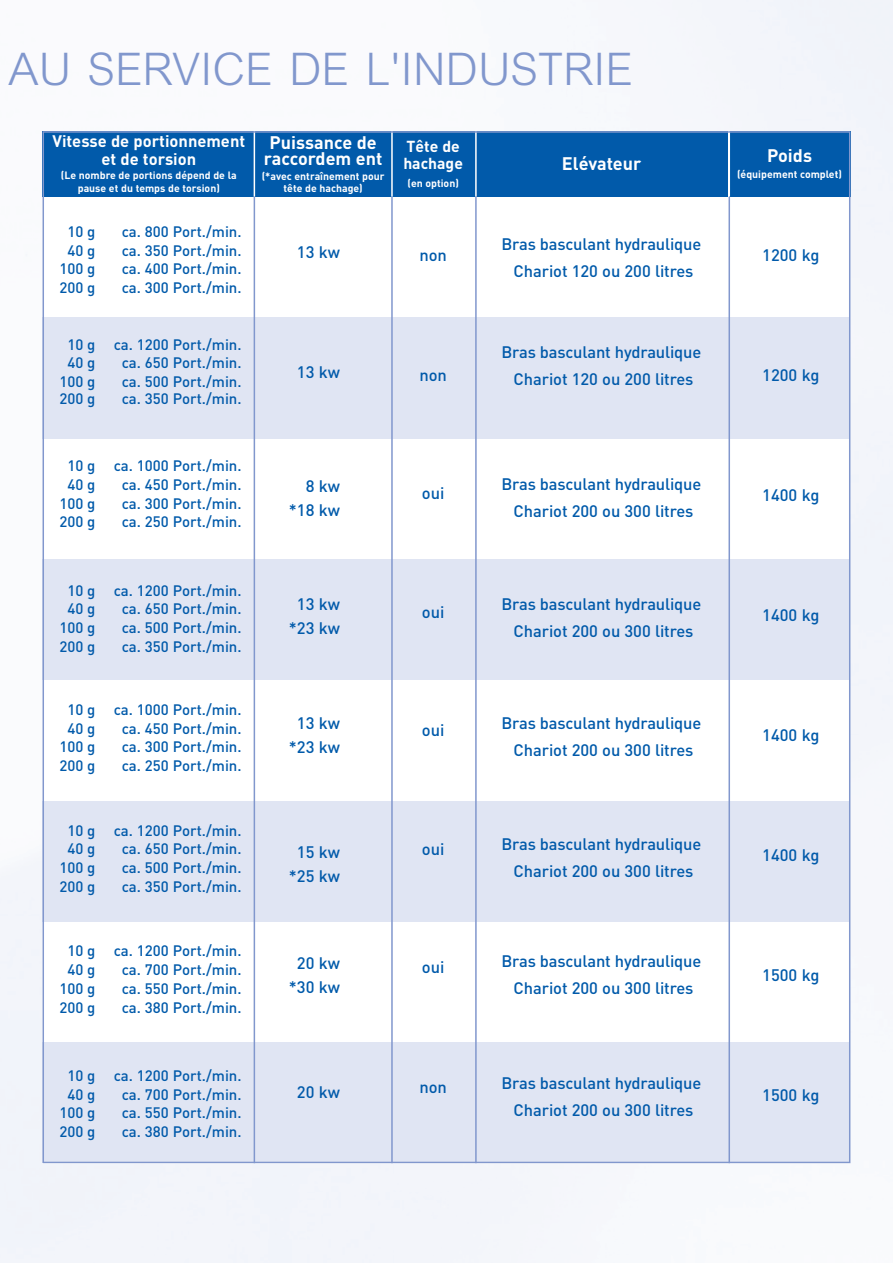
<style>
.page{position:relative;width:893px;height:1263px;background:#f6f7fb}
.page>*{position:absolute;margin:0;border:0;box-sizing:border-box;transform-origin:0 0}
.t1{font:300 45px "M Arial";color:#8197cd}
.t2{font:700 18px/16.5px "DIN";color:#fff;text-align:center}
.t3{font:500 16.5px/27px "DIN";letter-spacing:-.005em;color:#015aaa;text-align:center}
.t4{font:700 16.5px/18px "DIN";color:#fff;text-align:center}
.t5{font:700 15.75px/16.5px "DIN";color:#fff}
.t6{font:500 15px/18.8px "DIN";color:#015aaa}
.t7{font:700 10.5px/13.5px "DIN";color:#fff;text-align:center}
</style>
<div class="page">
<div style="left:43px;top:131px;width:807px;height:1032px;background:#fff"></div>
<div style="left:43px;top:317px;width:807px;height:122px;background:#e0e5f3"></div>
<div style="left:43px;top:559px;width:807px;height:121px;background:#e0e5f3"></div>
<div style="left:43px;top:801px;width:807px;height:120px;background:#e0e5f3"></div>
<div style="left:43px;top:1042px;width:807px;height:121px;background:#e0e5f3"></div>
<div style="left:43px;top:131px;width:212px;height:66px;background:#015aaa"></div>
<div style="left:391px;top:131px;width:84px;height:66px;background:#015aaa"></div>
<div style="left:475px;top:131px;width:253px;height:66px;background:#015aaa"></div>
<div style="left:729px;top:131px;width:121px;height:66px;background:#015aaa"></div>
<div style="left:255px;top:131px;width:136px;height:66px;background:#015aaa"></div>
<hr style="left:254px;top:131px;width:1px;height:66px;background:#fff">
<hr style="left:254px;top:197px;width:1px;height:966px;background:#8197cd">
<hr style="left:391px;top:131px;width:2px;height:66px;background:#fff">
<hr style="left:391px;top:197px;width:2px;height:966px;background:#8197cd">
<hr style="left:475px;top:131px;width:2px;height:66px;background:#fff">
<hr style="left:475px;top:197px;width:2px;height:966px;background:#8197cd">
<hr style="left:728px;top:131px;width:2px;height:66px;background:#fff">
<hr style="left:728px;top:197px;width:2px;height:966px;background:#8197cd">
<h1 class="t1" style="left:9px;top:53px;width:626px">AU SERVICE DE L'INDUSTRIE</h1>
<p class="t4" style="left:52px;top:132px;width:194px">Vitesse de portionnement et de torsion</p>
<p class="t7" style="left:61px;top:168px;width:177px">(Le nombre de portions dépend de la pause et du temps de torsion)</p>
<p class="t6" style="left:67px;top:222px;width:30px">10 g</p>
<p class="t6" style="left:122px;top:222px;width:121px">ca. 800 Port./min.</p>
<p class="t6" style="left:67px;top:241px;width:30px">40 g</p>
<p class="t6" style="left:122px;top:241px;width:121px">ca. 350 Port./min.</p>
<p class="t6" style="left:59px;top:260px;width:38px">100 g</p>
<p class="t6" style="left:122px;top:260px;width:121px">ca. 400 Port./min.</p>
<p class="t6" style="left:59px;top:279px;width:38px">200 g</p>
<p class="t6" style="left:122px;top:279px;width:121px">ca. 300 Port./min.</p>
<p class="t6" style="left:67px;top:335px;width:176px">10 g ca. 1200 Port./min.<br>40 g</p>
<p class="t6" style="left:122px;top:354px;width:121px">ca. 650 Port./min.</p>
<p class="t6" style="left:59px;top:372px;width:38px">100 g</p>
<p class="t6" style="left:122px;top:372px;width:121px">ca. 500 Port./min.</p>
<p class="t6" style="left:59px;top:389px;width:38px">200 g</p>
<p class="t6" style="left:122px;top:389px;width:121px">ca. 350 Port./min.</p>
<p class="t2" style="left:264px;top:134px;width:120px">Puissance de raccordem ent</p>
<p class="t7" style="left:262px;top:170px;width:124px;line-height:12px">(*avec entraînement pour tête de hachage)</p>
<p class="t3" style="left:297px;top:238px;width:45px">13 kw</p>
<p class="t3" style="left:297px;top:358px;width:45px">13 kw</p>
<p class="t5" style="left:403px;top:138px;width:61px">Tête de hachage</p>
<p class="t7" style="left:407px;top:176px;width:53px">(en option)</p>
<p class="t3" style="left:419px;top:241px;width:29px">non</p>
<p class="t3" style="left:419px;top:361px;width:29px">non</p>
<p class="t6" style="left:67px;top:456px;width:176px">10 g ca. 1000 Port./min.<br>40 g</p>
<p class="t6" style="left:122px;top:475px;width:121px">ca. 450 Port./min.</p>
<p class="t6" style="left:59px;top:494px;width:38px">100 g</p>
<p class="t6" style="left:122px;top:494px;width:121px">ca. 300 Port./min.</p>
<p class="t6" style="left:59px;top:513px;width:38px">200 g</p>
<p class="t6" style="left:122px;top:513px;width:121px">ca. 250 Port./min.</p>
<p class="t3" style="left:289px;top:474px;width:53px;line-height:24px;text-align:right">8 kw *18 kw</p>
<p class="t3" style="left:422px;top:480px;width:24px">oui</p>
<p class="t6" style="left:67px;top:581px;width:176px">10 g ca. 1200 Port./min.<br>40 g</p>
<p class="t6" style="left:122px;top:600px;width:121px">ca. 650 Port./min.</p>
<p class="t6" style="left:59px;top:618px;width:38px">100 g</p>
<p class="t6" style="left:122px;top:618px;width:121px">ca. 500 Port./min.</p>
<p class="t6" style="left:59px;top:637px;width:38px">200 g</p>
<p class="t6" style="left:122px;top:637px;width:121px">ca. 350 Port./min.</p>
<p class="t6" style="left:67px;top:700px;width:176px">10 g ca. 1000 Port./min.<br>40 g</p>
<p class="t6" style="left:122px;top:719px;width:121px">ca. 450 Port./min.</p>
<p class="t6" style="left:59px;top:738px;width:38px">100 g</p>
<p class="t6" style="left:122px;top:738px;width:121px">ca. 300 Port./min.</p>
<p class="t6" style="left:59px;top:756px;width:38px">200 g</p>
<p class="t6" style="left:122px;top:756px;width:121px">ca. 250 Port./min.</p>
<p class="t6" style="left:67px;top:821px;width:176px">10 g ca. 1200 Port./min.<br>40 g</p>
<p class="t6" style="left:122px;top:840px;width:121px">ca. 650 Port./min.</p>
<p class="t6" style="left:59px;top:858px;width:38px">100 g</p>
<p class="t6" style="left:122px;top:858px;width:121px">ca. 500 Port./min.</p>
<p class="t6" style="left:59px;top:877px;width:38px">200 g</p>
<p class="t6" style="left:122px;top:877px;width:121px">ca. 350 Port./min.</p>
<p class="t6" style="left:67px;top:942px;width:176px">10 g ca. 1200 Port./min.<br>40 g</p>
<p class="t6" style="left:122px;top:960px;width:121px">ca. 700 Port./min.</p>
<p class="t6" style="left:59px;top:979px;width:38px">100 g</p>
<p class="t6" style="left:122px;top:979px;width:121px">ca. 550 Port./min.</p>
<p class="t6" style="left:59px;top:998px;width:38px">200 g</p>
<p class="t6" style="left:122px;top:998px;width:121px">ca. 380 Port./min.</p>
<p class="t6" style="left:67px;top:1066px;width:176px">10 g ca. 1200 Port./min.<br>40 g</p>
<p class="t6" style="left:122px;top:1085px;width:121px">ca. 700 Port./min.</p>
<p class="t6" style="left:59px;top:1104px;width:38px">100 g</p>
<p class="t6" style="left:122px;top:1104px;width:121px">ca. 550 Port./min.</p>
<p class="t6" style="left:59px;top:1122px;width:38px">200 g</p>
<p class="t6" style="left:122px;top:1122px;width:121px">ca. 380 Port./min.</p>
<p class="t3" style="left:289px;top:592px;width:53px;line-height:24px">13 kw *23 kw</p>
<p class="t3" style="left:289px;top:711px;width:53px;line-height:24px">13 kw *23 kw</p>
<p class="t3" style="left:289px;top:840px;width:53px;line-height:24px">15 kw *25 kw</p>
<p class="t3" style="left:289px;top:951px;width:53px;line-height:24px">20 kw *30 kw</p>
<p class="t3" style="left:297px;top:1078px;width:45px">20 kw</p>
<p class="t3" style="left:422px;top:598px;width:24px">oui</p>
<p class="t3" style="left:422px;top:717px;width:24px">oui</p>
<p class="t3" style="left:422px;top:835px;width:24px">oui</p>
<p class="t3" style="left:422px;top:954px;width:24px">oui</p>
<p class="t3" style="left:419px;top:1074px;width:29px">non</p>
<p class="t2" style="left:562px;top:155px;width:81px">Elévateur</p>
<p class="t2" style="left:767px;top:148px;width:46px">Poids</p>
<p class="t7" style="left:737px;top:168px;width:106px">(équipement complet)</p>
<p class="t3" style="left:501px;top:231px;width:201px">Bras basculant hydraulique<br>Chariot 120 ou 200 litres</p>
<p class="t3" style="left:501px;top:339px;width:201px">Bras basculant hydraulique<br>Chariot 120 ou 200 litres</p>
<p class="t3" style="left:501px;top:471px;width:201px">Bras basculant hydraulique<br>Chariot 200 ou 300 litres</p>
<p class="t3" style="left:501px;top:591px;width:201px">Bras basculant hydraulique<br>Chariot 200 ou 300 litres</p>
<p class="t3" style="left:501px;top:710px;width:201px">Bras basculant hydraulique<br>Chariot 200 ou 300 litres</p>
<p class="t3" style="left:501px;top:831px;width:201px">Bras basculant hydraulique<br>Chariot 200 ou 300 litres</p>
<p class="t3" style="left:501px;top:948px;width:201px">Bras basculant hydraulique<br>Chariot 200 ou 300 litres</p>
<p class="t3" style="left:501px;top:1070px;width:201px">Bras basculant hydraulique<br>Chariot 200 ou 300 litres</p>
<p class="t3" style="left:762px;top:241px;width:59px">1200 kg</p>
<p class="t3" style="left:762px;top:361px;width:59px">1200 kg</p>
<p class="t3" style="left:762px;top:481px;width:59px">1400 kg</p>
<p class="t3" style="left:762px;top:601px;width:59px">1400 kg</p>
<p class="t3" style="left:762px;top:721px;width:59px">1400 kg</p>
<p class="t3" style="left:762px;top:841px;width:59px">1400 kg</p>
<p class="t3" style="left:762px;top:961px;width:59px">1500 kg</p>
<p class="t3" style="left:762px;top:1081px;width:59px">1500 kg</p>
</div>
